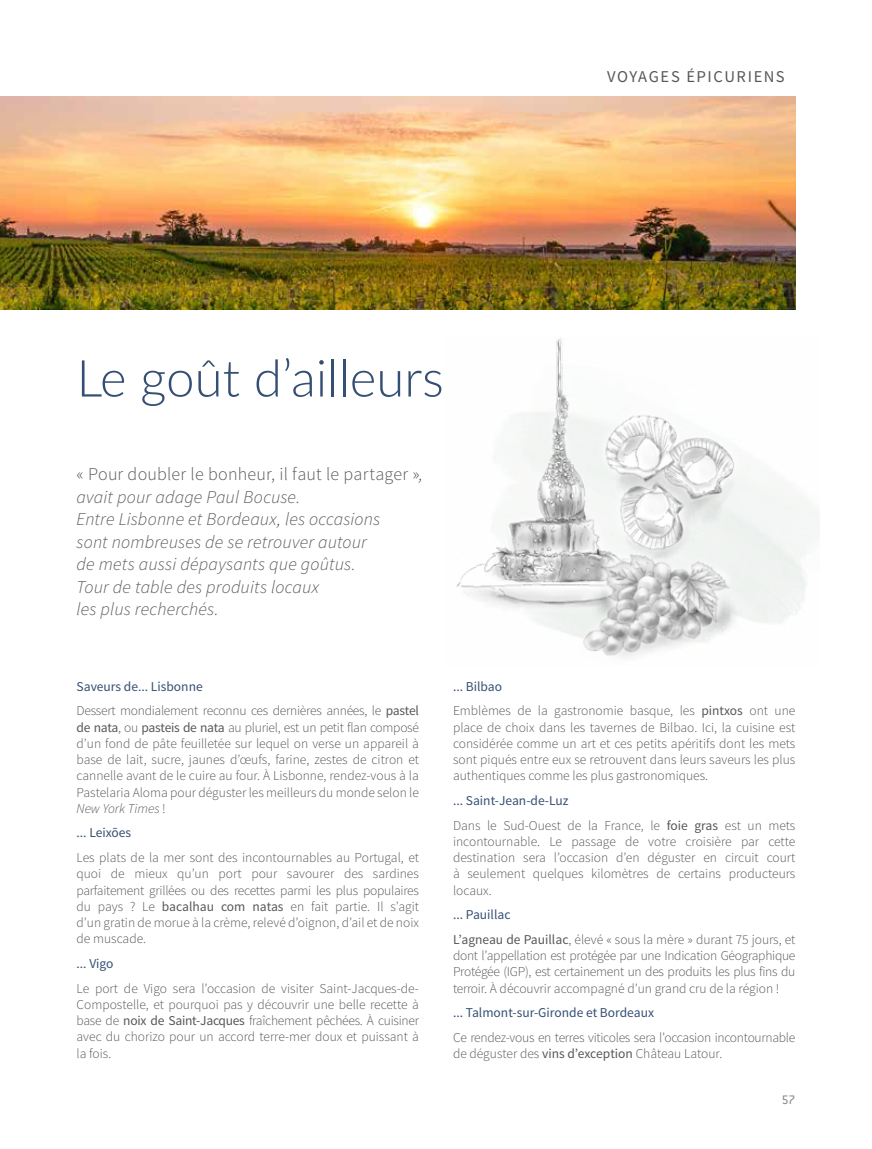
<style>
.page{position:relative;width:872px;height:1149px;background:#fff}
.page>*{position:absolute;margin:0;border:0;box-sizing:border-box;transform-origin:0 0}
.t1{font:300 51px "Lato";color:#354f74}
.t2{font:italic 300 18px/22.5px "Source Sans Pro";letter-spacing:.01em;color:#5b585a}
.t3{font:16.5px "Source Sans Pro";letter-spacing:.09em;color:#575756}
.t4{font:300 13.5px/16.2px "Source Sans Pro";color:#575756;text-align:justify}
.t5{font:300 13.5px/24.8px "Source Sans Pro";letter-spacing:-.02em;color:#575756}
.t6{font:13.5px "Source Sans Pro";color:#354f74}
.t7{font:13.5px "Conduit ITC Std";color:#86888c}
.s1{font-style:normal}
.s2{font-weight:400;color:#354f74}
.s3{font-weight:400}
.s4{font-style:italic}
</style>
<div class="page">
<img style="left:0;top:97px;width:795px;height:212px">
<img style="left:456px;top:339px;width:112px;height:267px">
<img style="left:508px;top:397px;width:253px;height:94px">
<img style="left:503px;top:491px;width:317px;height:166px">
<p class="t3" style="left:607px;top:66px;width:179px">VOYAGES ÉPICURIENS</p>
<h1 class="t1" style="left:77px;top:342px;width:369px">Le goût d’ailleurs</h1>
<p class="t2" style="left:77px;top:463px;width:348px"><span class="s1">« Pour doubler le bonheur, il faut le partager »</span>, avait pour adage Paul Bocuse.<br>Entre Lisbonne et Bordeaux, les occasions<br>sont nombreuses de se retrouver autour<br>de mets aussi dépaysants que goûtus.<br>Tour de table des produits locaux<br>les plus recherchés.</p>
<p class="t5" style="left:77px;top:673px;width:344px"><span class="s2">Saveurs de... Lisbonne<br></span>Dessert mondialement reconnu ces dernières années, le <span class="s3">pastel</span></p>
<p class="t4" style="left:77px;top:719px;width:344px"><span class="s3">de nata</span>, ou <span class="s3">pasteis de nata</span> au pluriel, est un petit flan composé d’un fond de pâte feuilletée sur lequel on verse un appareil à base de lait, sucre, jaunes d’œufs, farine, zestes de citron et cannelle avant de le cuire au four. À Lisbonne, rendez-vous à la Pastelaria Aloma pour déguster les meilleurs du monde selon le <span class="s4">New York Times</span> !</p>
<p class="t6" style="left:77px;top:824px;width:56px">... Leixões</p>
<p class="t4" style="left:77px;top:849px;width:344px">Les plats de la mer sont des incontournables au Portugal, et quoi de mieux qu’un port pour savourer des sardines parfaitement grillées ou des recettes parmi les plus populaires du pays ? Le <span class="s3">bacalhau com natas</span> en fait partie. Il s’agit d’un gratin de morue à la crème, relevé d’oignon, d’ail et de noix de muscade.</p>
<p class="t6" style="left:77px;top:954px;width:38px">... Vigo</p>
<p class="t4" style="left:77px;top:979px;width:344px">Le port de Vigo sera l’occasion de visiter Saint-Jacques-de-Compostelle, et pourquoi pas y découvrir une belle recette à base de <span class="s3">noix de Saint-Jacques</span> fraîchement pêchées. À cuisiner avec du chorizo pour un accord terre-mer doux et puissant à la fois.</p>
<p class="t4" style="left:453px;top:673px;width:344px;line-height:24.8px"><span class="s2">... Bilbao<br></span>Emblèmes de la gastronomie basque, les <span class="s3">pintxos</span> ont une</p>
<p class="t4" style="left:453px;top:719px;width:344px">place de choix dans les tavernes de Bilbao. Ici, la cuisine est considérée comme un art et ces petits apéritifs dont les mets sont piqués entre eux se retrouvent dans leurs saveurs les plus authentiques comme les plus gastronomiques.</p>
<p class="t4" style="left:453px;top:788px;width:344px;line-height:24.8px"><span class="s2">... Saint-Jean-de-Luz<br></span>Dans le Sud-Ouest de la France, le <span class="s3">foie gras</span> est un mets</p>
<p class="t4" style="left:453px;top:833px;width:344px">incontournable. Le passage de votre croisière par cette destination sera l’occasion d’en déguster en circuit court à seulement quelques kilomètres de certains producteurs locaux.</p>
<p class="t4" style="left:453px;top:902px;width:344px;line-height:24.8px"><span class="s2">... Pauillac<br></span><span class="s3">L’agneau de Pauillac</span>, élevé « sous la mère » durant 75 jours, et</p>
<p class="t4" style="left:453px;top:947px;width:344px">dont l’appellation est protégée par une Indication Géographique Protégée (IGP), est certainement un des produits les plus fins du terroir. À découvrir accompagné d’un grand cru de la région !</p>
<p class="t6" style="left:453px;top:1004px;width:202px">... Talmont-sur-Gironde et Bordeaux</p>
<p class="t5" style="left:453px;top:1029px;width:344px;line-height:16.2px">Ce rendez-vous en terres viticoles sera l’occasion incontournable de déguster des <span class="s3">vins d’exception</span> Château Latour.</p>
<p class="t7" style="left:782px;top:1090px;width:15px">57</p>
</div>
